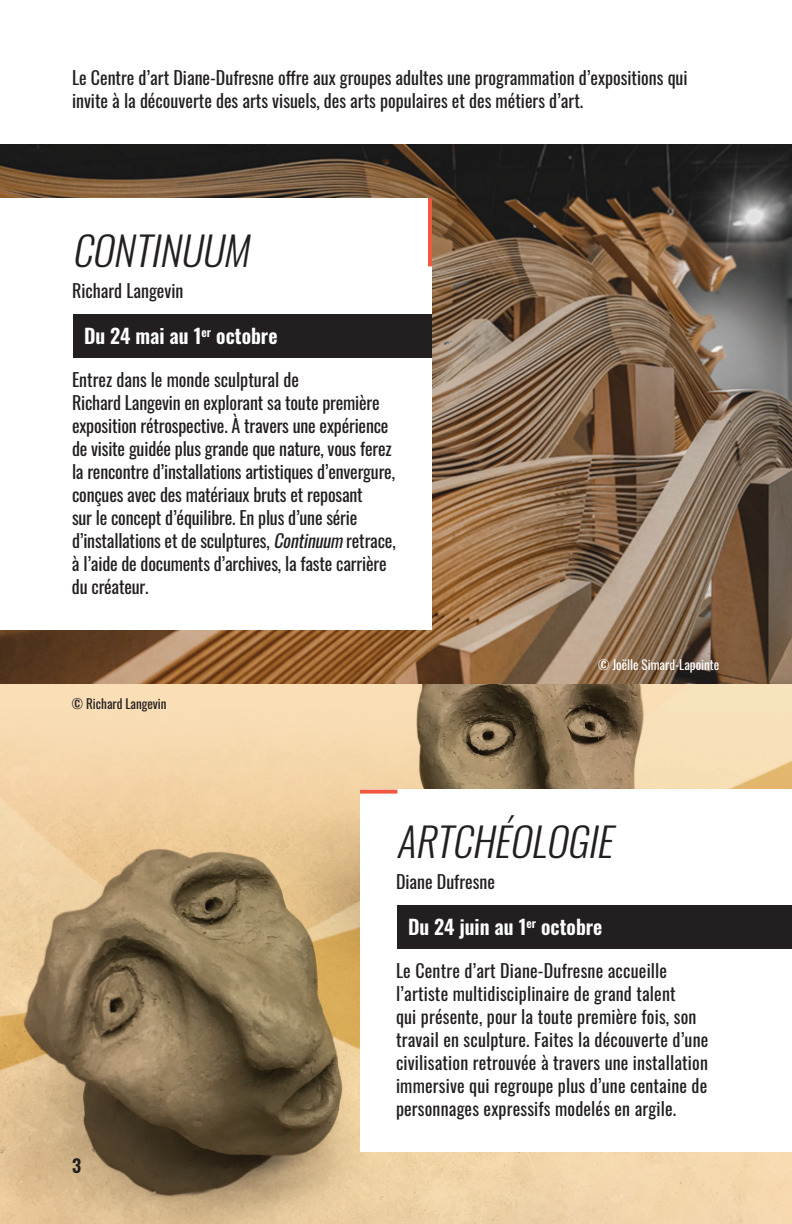
<style>
.page{position:relative;width:792px;height:1224px;background:#fff}
.page>*{position:absolute;margin:0;border:0;box-sizing:border-box;transform-origin:0 0}
.t1{font:italic 300 40px "Oswald";color:#231f20}
.t2{font:600 20px "Oswald";color:#fff}
.t3{font:18px/23px "Oswald";color:#231f20}
.t4{font:600 18px "Oswald";color:#231f20}
.t5{font:13px "Oswald";color:#fff}
.t6{font:13px "Oswald";color:#231f20}
.s1{font-style:italic}
</style>
<div class="page">
<img style="left:0;top:144px;width:792px;height:540px">
<svg style="left:0;top:684px;width:792px;height:540px;background:#c0a67f"></svg>
<div style="left:0;top:198px;width:432px;height:432px;background:#fff"></div>
<div style="left:73px;top:314px;width:359px;height:44px;background:#231f20"></div>
<div style="left:360px;top:789px;width:432px;height:363px;background:#fff"></div>
<div style="left:397px;top:906px;width:395px;height:43px;background:#231f20"></div>
<hr style="left:428px;top:198px;width:4px;height:68px;background:#f0593e">
<svg style="left:360px;top:790px;width:37px;height:4px"></svg>
<p class="t3" style="left:72px;top:65px;width:617px">Le Centre d’art Diane-Dufresne offre aux groupes adultes une programmation d’expositions qui invite à la découverte des arts visuels, des arts populaires et des métiers d’art.</p>
<h1 class="t1" style="left:72px;top:215px;width:189px">CONTINUUM</h1>
<p class="t3" style="left:72px;top:277px;width:113px">Richard Langevin</p>
<p class="t2" style="left:84px;top:325px;width:195px">Du 24 mai au 1<sup>er</sup> octobre</p>
<p class="t3" style="left:72px;top:366px;width:325px">Entrez dans le monde sculptural de<br>Richard Langevin en explorant sa toute première exposition rétrospective. À travers une expérience de visite guidée plus grande que nature, vous ferez la rencontre d’installations artistiques d’envergure, conçues avec des matériaux bruts et reposant<br>sur le concept d’équilibre. En plus d’une série d’installations et de sculptures, <span class="s1">Continuum</span> retrace, à l’aide de documents d’archives, la faste carrière du créateur.</p>
<p class="t6" style="left:72px;top:692px;width:96px">© Richard Langevin</p>
<p class="t5" style="left:598px;top:653px;width:123px">© Joëlle Simard-Lapointe</p>
<p class="t4" style="left:72px;top:1157px;width:11px">3</p>
<h1 class="t1" style="left:396px;top:807px;width:229px">ARTCHÉOLOGIE</h1>
<p class="t3" style="left:396px;top:868px;width:101px">Diane Dufresne</p>
<p class="t2" style="left:408px;top:916px;width:196px">Du 24 juin au 1<sup>er</sup> octobre</p>
<p class="t3" style="left:396px;top:957px;width:314px">Le Centre d’art Diane-Dufresne accueille l’artiste multidisciplinaire de grand talent<br>qui présente, pour la toute première fois, son travail en sculpture. Faites la découverte d’une civilisation retrouvée à travers une installation immersive qui regroupe plus d’une centaine de personnages expressifs modelés en argile.</p>
</div>
